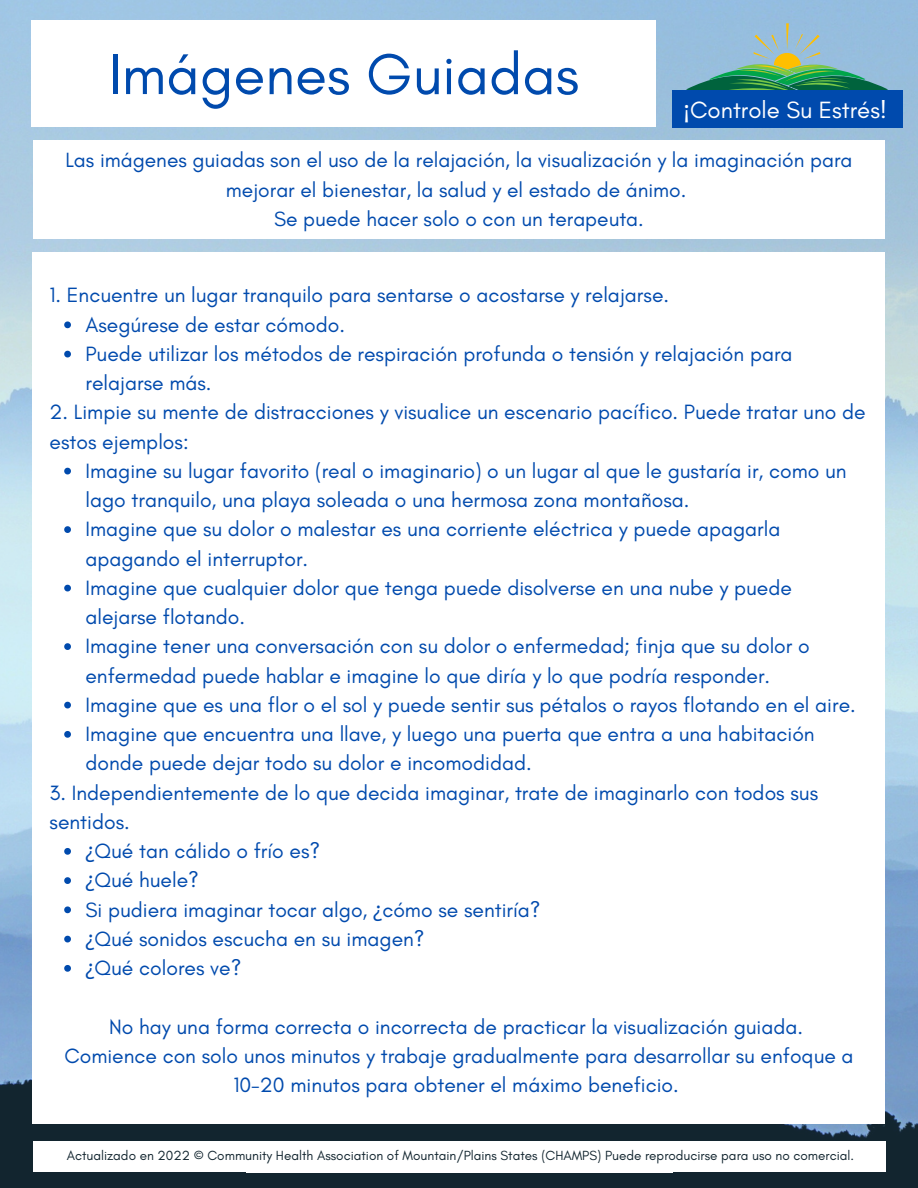
<style>
.page{position:relative;width:918px;height:1188px;background:#fff}
.page>*{position:absolute;margin:0;border:0;box-sizing:border-box;transform-origin:0 0}
.t1{font:58.5px "Glacial Indifference";color:#004aad}
.t2{font:24px "Glacial Indifference";color:#fff}
.t3{font:21.15px/29.2px "Glacial Indifference";color:#004aad}
.t4{font:21px/29.2px "Glacial Indifference";color:#004aad;text-align:center}
.t5{font:13.5px "Glacial Indifference";color:#12252f}
.s1{font-family:"Noto Sans"}
</style>
<div class="page">
<img style="left:0;top:0;width:918px;height:1188px">
<div style="left:32px;top:20px;width:624px;height:107px;background:#fff"></div>
<div style="left:33px;top:140px;width:852px;height:99px;background:#fff"></div>
<div style="left:33px;top:1141px;width:426px;height:31px;background:#fff"></div>
<div style="left:33px;top:252px;width:852px;height:872px;background:#fff"></div>
<div style="left:445px;top:1141px;width:441px;height:31px;background:#fff"></div>
<svg style="left:686px;top:23px;width:202px;height:68px;background:#7bafae"></svg>
<div style="left:672px;top:91px;width:231px;height:37px;background:#004aad"></div>
<svg style="left:64px;top:321px;width:7px;height:7px"></svg>
<svg style="left:64px;top:351px;width:7px;height:6px"></svg>
<svg style="left:64px;top:468px;width:7px;height:6px"></svg>
<svg style="left:64px;top:526px;width:7px;height:7px"></svg>
<svg style="left:64px;top:585px;width:7px;height:6px"></svg>
<svg style="left:64px;top:643px;width:7px;height:7px"></svg>
<svg style="left:64px;top:702px;width:7px;height:6px"></svg>
<svg style="left:64px;top:731px;width:7px;height:7px"></svg>
<svg style="left:64px;top:848px;width:7px;height:7px"></svg>
<svg style="left:64px;top:877px;width:7px;height:7px"></svg>
<svg style="left:64px;top:906px;width:7px;height:7px"></svg>
<svg style="left:64px;top:936px;width:7px;height:6px"></svg>
<svg style="left:64px;top:965px;width:7px;height:7px"></svg>
<h1 class="t1" style="left:109px;top:39px;width:472px">Imágenes Guiadas</h1>
<p class="t2" style="left:684px;top:95px;width:205px"><span class="s1">¡</span>Controle Su Estrés!</p>
<p class="t4" style="left:65px;top:145px;width:789px">Las imágenes guiadas son el uso de la relajación, la visualización y la imaginación para mejorar el bienestar, la salud y el estado de ánimo.<br>Se puede hacer solo o con un terapeuta.</p>
<p class="t3" style="left:50px;top:280px;width:621px">1. Encuentre un lugar tranquilo para sentarse o acostarse y relajarse.</p>
<p class="t3" style="left:85px;top:310px;width:709px">Asegúrese de estar cómodo.<br>Puede utilizar los métodos de respiración profunda o tensión y relajación para relajarse más.</p>
<p class="t3" style="left:50px;top:397px;width:818px">2. Limpie su mente de distracciones y visualice un escenario pacífico. Puede tratar uno de estos ejemplos:</p>
<p class="t3" style="left:85px;top:456px;width:772px">Imagine su lugar favorito (real o imaginario) o un lugar al que le gustaría ir, como un lago tranquilo, una playa soleada o una hermosa zona montañosa.<br>Imagine que su dolor o malestar es una corriente eléctrica y puede apagarla apagando el interruptor.<br>Imagine que cualquier dolor que tenga puede disolverse en una nube y puede alejarse flotando.<br>Imagine tener una conversación con su dolor o enfermedad; finja que su dolor o enfermedad puede hablar e imagine lo que diría y lo que podría responder.<br>Imagine que es una flor o el sol y puede sentir sus pétalos o rayos flotando en el aire.<br>Imagine que encuentra una llave, y luego una puerta que entra a una habitación donde puede dejar todo su dolor e incomodidad.</p>
<p class="t3" style="left:50px;top:778px;width:770px">3. Independientemente de lo que decida imaginar, trate de imaginarlo con todos sus sentidos.</p>
<p class="t3" style="left:85px;top:836px;width:457px"><span class="s1">¿</span>Qué tan cálido o frío es?<br><span class="s1">¿</span>Qué huele?<br>Si pudiera imaginar tocar algo, <span class="s1">¿</span>cómo se sentiría? <span class="s1">¿</span>Qué sonidos escucha en su imagen?<br><span class="s1">¿</span>Qué colores ve?</p>
<p class="t3" style="left:64px;top:1012px;width:791px;text-align:center">No hay una forma correcta o incorrecta de practicar la visualización guiada.<br>Comience con solo unos minutos y trabaje gradualmente para desarrollar su enfoque a<br>10-20 minutos para obtener el máximo beneficio.</p>
<p class="t5" style="left:67px;top:1147px;width:789px">Actualizado en 2022 © Community Health Association of Mountain/Plains States (CHAMPS) Puede reproducirse para uso no comercial.</p>
</div>
